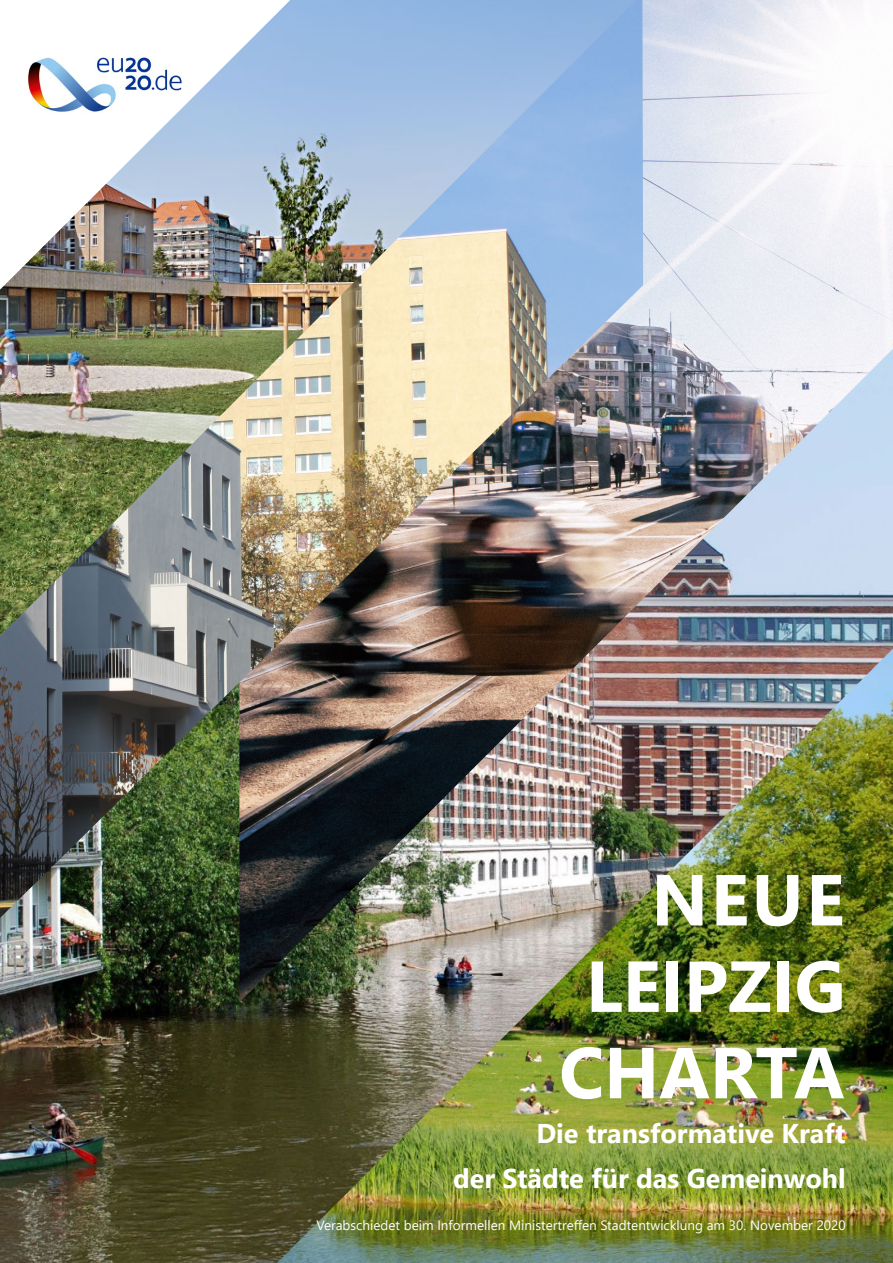
<style>
.page{position:relative;width:893px;height:1263px;background:#fff}
.page>*{position:absolute;margin:0;border:0;box-sizing:border-box;transform-origin:0 0}
.t1{font:700 72px/86.4px "Segoe UI";color:#fff;text-align:right}
.t2{font:700 27px/45px "Segoe UI";color:#fff;text-align:right}
.t3{font:13.5px "Segoe UI";color:#fff}
</style>
<div class="page">
<img style="left:0;top:918px;width:893px;height:345px">
<img style="left:239px;top:0;width:654px;height:1002px">
<img style="left:0;top:0;width:643px;height:918px">
<img style="left:0;top:0;width:636px;height:636px">
<h1 class="t1" style="left:559px;top:851px;width:288px">NEUE<br>LEIPZIG<br>CHARTA</h1>
<p class="t2" style="left:453px;top:1109px;width:394px">Die transformative Kraft<br>der Städte für das Gemeinwohl</p>
<p class="t3" style="left:316px;top:1213px;width:531px">Verabschiedet beim Informellen Ministertreffen Stadtentwicklung am 30. November 2020</p>
</div>
